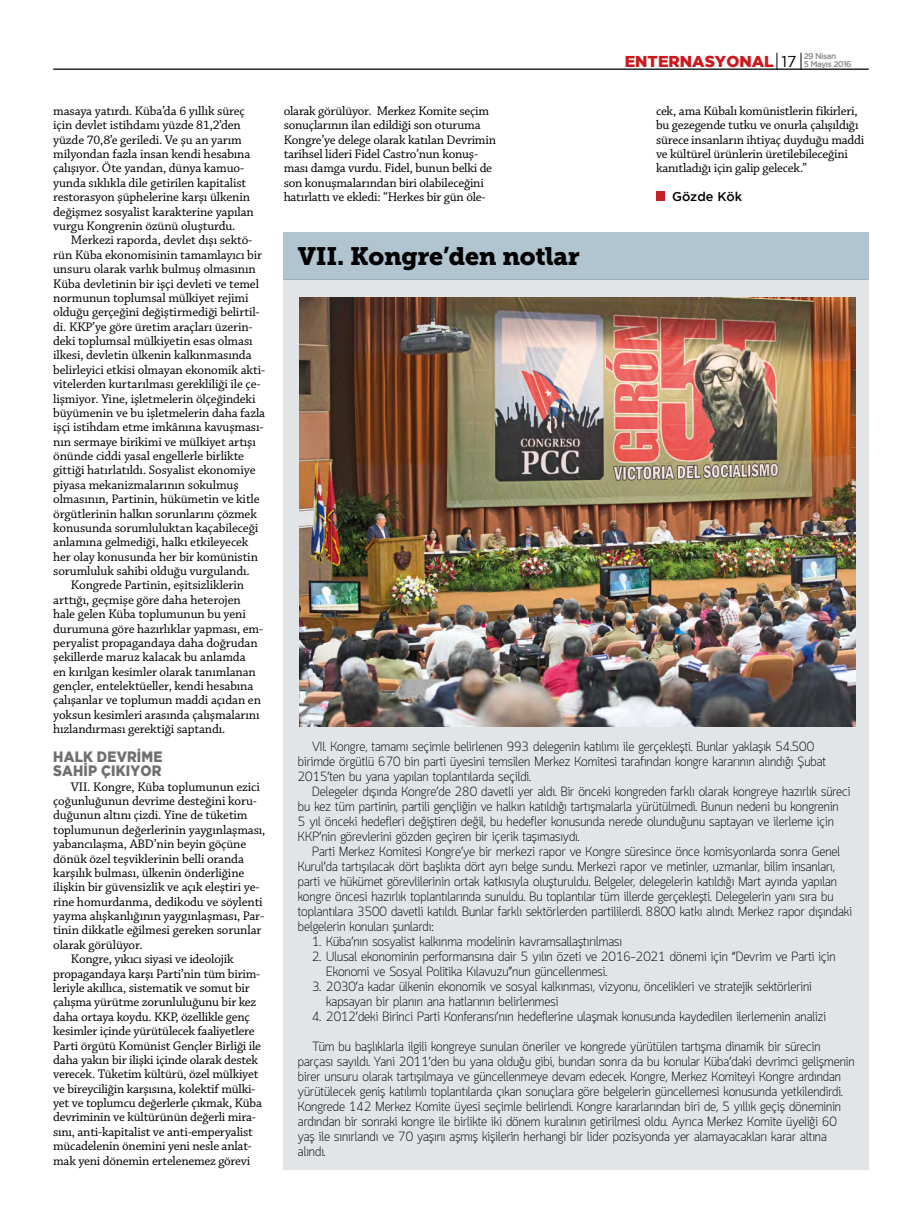
<style>
.page{position:relative;width:922px;height:1223px;background:#fff}
.page>*{position:absolute;margin:0;border:0;box-sizing:border-box;transform-origin:0 0}
.t1{font:25px "Museo Slab 900";letter-spacing:-.01em;color:#000}
.t2{font:800 15.75px "Gotham";color:#cd171a}
.t3{font:800 15px/14.4px "Gotham";letter-spacing:.015em;color:#706f6f;scale:.9 1}
.t4{font:13.12px/14.4px "Chaparral Pro";letter-spacing:-.01em;color:#000}
.t5{font:300 13.12px/15px "Quark";color:#000}
.t6{font:500 12.62px "Gotham";color:#000}
.t7{font:500 8.25px "Gotham";letter-spacing:-.06em;color:#878787}
.s1{font-weight:400;font-size:15.75px;color:#000}
</style>
<div class="page">
<div style="left:656px;top:192px;width:8px;height:9px;background:#c5212b"></div>
<hr style="left:53px;top:69px;width:815px;height:1px;background:#000">
<svg style="left:776px;top:53px;width:1px;height:17px"></svg>
<svg style="left:800px;top:53px;width:1px;height:17px"></svg>
<div style="left:283px;top:279px;width:585px;height:890px;background:#e1e5e8"></div>
<div style="left:283px;top:232px;width:585px;height:47px;background:#b0c5d0"></div>
<img style="left:299px;top:298px;width:555px;height:428px">
<p class="t4" style="left:53px;top:104px;width:202px">masaya yatırdı. Küba’da 6 yıllık süreç için devlet istihdamı yüzde 81,2’den yüzde 70,8’e geriledi. Ve şu an yarım milyondan fazla insan kendi hesabına çalışıyor. Öte yandan, dünya kamuo&shy;yunda sıklıkla dile getirilen kapitalist restorasyon şüphelerine karşı ülkenin değişmez sosyalist karakterine yapılan vurgu Kongrenin özünü oluşturdu.</p>
<p class="t4" style="left:71px;top:233px;width:183px">Merkezi raporda, devlet dışı sektö-</p>
<p class="t4" style="left:53px;top:248px;width:210px">rün Küba ekonomisinin tamamlayıcı bir</p>
<p class="t4" style="left:53px;top:262px;width:204px">unsuru olarak varlık bulmuş olmasının</p>
<p class="t4" style="left:53px;top:277px;width:207px">Küba devletinin bir işçi devleti ve temel</p>
<p class="t4" style="left:53px;top:291px;width:197px">normunun toplumsal mülkiyet rejimi</p>
<p class="t4" style="left:53px;top:305px;width:208px">olduğu gerçeğini değiştirmediği belirtil-</p>
<p class="t4" style="left:53px;top:320px;width:201px">di. KKP’ye göre üretim araçları üzerin-</p>
<p class="t4" style="left:53px;top:334px;width:201px">deki toplumsal mülkiyetin esas olması</p>
<p class="t4" style="left:53px;top:348px;width:200px">ilkesi, devletin ülkenin kalkınmasında</p>
<p class="t4" style="left:53px;top:363px;width:213px">belirleyici etkisi olmayan ekonomik akti-</p>
<p class="t4" style="left:53px;top:377px;width:209px">vitelerden kurtarılması gerekliliği ile çe-</p>
<p class="t4" style="left:53px;top:392px;width:204px">lişmiyor. Yine, işletmelerin ölçeğindeki</p>
<p class="t4" style="left:53px;top:406px;width:213px">büyümenin ve bu işletmelerin daha fazla</p>
<p class="t4" style="left:53px;top:420px;width:212px">işçi istihdam etme imkânına kavuşması-</p>
<p class="t4" style="left:53px;top:435px;width:204px">nın sermaye birikimi ve mülkiyet artışı</p>
<p class="t4" style="left:53px;top:449px;width:192px">önünde ciddi yasal engellerle birlikte</p>
<p class="t4" style="left:53px;top:463px;width:204px">gittiği hatırlatıldı. Sosyalist ekonomiye</p>
<p class="t4" style="left:53px;top:478px;width:187px">piyasa mekanizmalarının sokulmuş</p>
<p class="t4" style="left:53px;top:492px;width:208px">olmasının, Partinin, hükümetin ve kitle</p>
<p class="t4" style="left:53px;top:507px;width:205px">örgütlerinin halkın sorunlarını çözmek</p>
<p class="t4" style="left:53px;top:521px;width:206px">konusunda sorumluluktan kaçabileceği</p>
<p class="t4" style="left:53px;top:535px;width:197px">anlamına gelmediği, halkı etkileyecek</p>
<p class="t4" style="left:53px;top:550px;width:206px">her olay konusunda her bir komünistin</p>
<p class="t4" style="left:53px;top:564px;width:198px">sorumluluk sahibi olduğu vurgulandı.</p>
<p class="t4" style="left:71px;top:578px;width:175px">Kongrede Partinin, eşitsizliklerin</p>
<p class="t4" style="left:53px;top:593px;width:189px">arttığı, geçmişe göre daha heterojen</p>
<p class="t4" style="left:53px;top:607px;width:194px">hale gelen Küba toplumunun bu yeni</p>
<p class="t4" style="left:53px;top:621px;width:211px">durumuna göre hazırlıklar yapması, em-</p>
<p class="t4" style="left:53px;top:636px;width:206px">peryalist propagandaya daha doğrudan</p>
<p class="t4" style="left:53px;top:650px;width:194px">şekillerde maruz kalacak bu anlamda</p>
<p class="t4" style="left:53px;top:665px;width:204px">en kırılgan kesimler olarak tanımlanan</p>
<p class="t4" style="left:53px;top:679px;width:202px">gençler, entelektüeller, kendi hesabına</p>
<p class="t4" style="left:53px;top:693px;width:209px">çalışanlar ve toplumun maddi açıdan en</p>
<p class="t4" style="left:53px;top:708px;width:208px">yoksun kesimleri arasında çalışmalarını</p>
<p class="t4" style="left:53px;top:722px;width:174px">hızlandırması gerektiği saptandı.</p>
<p class="t3" style="left:53px;top:749px;width:123px">HALK DEVRİME<br>SAHİP ÇIKIYOR</p>
<p class="t4" style="left:71px;top:780px;width:190px">VII. Kongre, Küba toplumunun ezici</p>
<p class="t4" style="left:53px;top:794px;width:205px">çoğunluğunun devrime desteğini koru-</p>
<p class="t4" style="left:53px;top:808px;width:196px">duğunun altını çizdi. Yine de tüketim</p>
<p class="t4" style="left:53px;top:823px;width:214px">toplumunun değerlerinin yaygınlaşması,</p>
<p class="t4" style="left:53px;top:837px;width:194px">yabancılaşma, ABD’nin beyin göçüne</p>
<p class="t4" style="left:53px;top:851px;width:192px">dönük özel teşviklerinin belli oranda</p>
<p class="t4" style="left:53px;top:866px;width:193px">karşılık bulması, ülkenin önderliğine</p>
<p class="t4" style="left:53px;top:880px;width:208px">ilişkin bir güvensizlik ve açık eleştiri ye-</p>
<p class="t4" style="left:53px;top:894px;width:211px">rine homurdanma, dedikodu ve söylenti</p>
<p class="t4" style="left:53px;top:909px;width:212px">yayma alışkanlığının yaygınlaşması, Par-</p>
<p class="t4" style="left:53px;top:923px;width:210px">tinin dikkatle eğilmesi gereken sorunlar</p>
<p class="t4" style="left:53px;top:938px;width:91px">olarak görülüyor.</p>
<p class="t4" style="left:71px;top:952px;width:164px">Kongre, yıkıcı siyasi ve ideolojik</p>
<p class="t4" style="left:53px;top:966px;width:208px">propagandaya karşı Parti’nin tüm birim-</p>
<p class="t4" style="left:53px;top:981px;width:198px">leriyle akıllıca, sistematik ve somut bir</p>
<p class="t4" style="left:53px;top:995px;width:205px">çalışma yürütme zorunluluğunu bir kez</p>
<p class="t4" style="left:53px;top:1009px;width:198px">daha ortaya koydu. KKP, özellikle genç</p>
<p class="t4" style="left:53px;top:1024px;width:203px">kesimler içinde yürütülecek faaliyetlere</p>
<p class="t4" style="left:53px;top:1038px;width:209px">Parti örgütü Komünist Gençler Birliği ile</p>
<p class="t4" style="left:53px;top:1053px;width:206px">daha yakın bir ilişki içinde olarak destek</p>
<p class="t4" style="left:53px;top:1067px;width:207px">verecek. Tüketim kültürü, özel mülkiyet</p>
<p class="t4" style="left:53px;top:1081px;width:204px">ve bireyciliğin karşısına, kolektif mülki-</p>
<p class="t4" style="left:53px;top:1096px;width:210px">yet ve toplumcu değerlerle çıkmak, Küba</p>
<p class="t4" style="left:53px;top:1110px;width:204px">devriminin ve kültürünün değerli mira-</p>
<p class="t4" style="left:53px;top:1124px;width:201px">sını, anti-kapitalist ve anti-emperyalist</p>
<p class="t4" style="left:53px;top:1139px;width:200px">mücadelenin önemini yeni nesle anlat-</p>
<p class="t4" style="left:53px;top:1153px;width:198px">mak yeni dönemin ertelenemez görevi</p>
<p class="t2" style="left:624px;top:52px;width:151px">ENTERNASYONAL</p>
<p class="t7" style="left:803px;top:51px;width:34px">29 Nisan</p>
<p class="t7" style="left:781px;top:59px;width:72px"><span class="s1">17</span> 5 Mayıs 2016</p>
<p class="t4" style="left:283px;top:104px;width:214px">olarak görülüyor. Merkez Komite seçim sonuçlarının ilan edildiği son oturuma Kongre’ye delege olarak katılan Devrimin tarihsel lideri Fidel Castro’nun konuş&shy;ması damga vurdu. Fidel, bunun belki de son konuşmalarından biri olabileceğini hatırlattı ve ekledi: “Herkes bir gün öle-</p>
<p class="t4" style="left:656px;top:104px;width:210px">cek, ama Kübalı komünistlerin fikirleri, bu gezegende tutku ve onurla çalışıldığı sürece insanların ihtiyaç duyduğu maddi ve kültürel ürünlerin üretilebileceğini kanıtladığı için galip gelecek.”</p>
<p class="t6" style="left:672px;top:189px;width:72px">Gözde Kök</p>
<h1 class="t1" style="left:298px;top:242px;width:283px">VII. Kongre’den notlar</h1>
<p class="t5" style="left:298px;top:739px;width:529px;text-indent:14px">VII. Kongre, tamamı seçimle belirlenen 993 delegenin katılımı ile gerçekleşti. Bunlar yaklaşık 54.500 birimde örgütlü 670 bin parti üyesini temsilen Merkez Komitesi tarafından kongre kararının alındığı Şubat<br>2015’ten bu yana yapılan toplantılarda seçildi.</p>
<p class="t5" style="left:298px;top:784px;width:554px;text-indent:14px">Delegeler dışında Kongre’de 280 davetli yer aldı. Bir önceki kongreden farklı olarak kongreye hazırlık süreci bu kez tüm partinin, partili gençliğin ve halkın katıldığı tartışmalarla yürütülmedi. Bunun nedeni bu kongrenin<br>5 yıl önceki hedefleri değiştiren değil, bu hedefler konusunda nerede olunduğunu saptayan ve ilerleme için KKP’nin görevlerini gözden geçiren bir içerik taşımasıydı.</p>
<p class="t5" style="left:298px;top:844px;width:555px;text-indent:14px">Parti Merkez Komitesi Kongre’ye bir merkezi rapor ve Kongre süresince önce komisyonlarda sonra Genel Kurul’da tartışılacak dört başlıkta dört ayrı belge sundu. Merkezi rapor ve metinler, uzmanlar, bilim insanları, parti ve hükümet görevlilerinin ortak katkısıyla oluşturuldu. Belgeler, delegelerin katıldığı Mart ayında yapılan kongre öncesi hazırlık toplantılarında sunuldu. Bu toplantılar tüm illerde gerçekleşti. Delegelerin yanı sıra bu toplantılara 3500 davetli katıldı. Bunlar farklı sektörlerden partililerdi. 8800 katkı alındı. Merkez rapor dışındaki belgelerin konuları şunlardı:</p>
<p class="t5" style="left:312px;top:934px;width:311px">1. Küba’nın sosyalist kalkınma modelinin kavramsallaştırılması</p>
<p class="t5" style="left:326px;top:949px;width:510px;text-indent:-14px">2. Ulusal ekonominin performansına dair 5 yılın özeti ve 2016-2021 dönemi için “Devrim ve Parti için<br>Ekonomi ve Sosyal Politika Kılavuzu”nun güncellenmesi.</p>
<p class="t5" style="left:326px;top:979px;width:487px;text-indent:-14px">3. 2030’a kadar ülkenin ekonomik ve sosyal kalkınması, vizyonu, öncelikleri ve stratejik sektörlerini kapsayan bir planın ana hatlarının belirlenmesi</p>
<p class="t5" style="left:312px;top:1009px;width:515px">4. 2012’deki Birinci Parti Konferansı’nın hedeflerine ulaşmak konusunda kaydedilen ilerlemenin analizi</p>
<p class="t5" style="left:298px;top:1039px;width:558px;text-indent:14px">Tüm bu başlıklarla ilgili kongreye sunulan öneriler ve kongrede yürütülen tartışma dinamik bir sürecin parçası sayıldı. Yani 2011’den bu yana olduğu gibi, bundan sonra da bu konular Küba’daki devrimci gelişmenin birer unsuru olarak tartışılmaya ve güncellenmeye devam edecek. Kongre, Merkez Komiteyi Kongre ardından yürütülecek geniş katılımlı toplantılarda çıkan sonuçlara göre belgelerin güncellemesi konusunda yetkilendirdi.<br>Kongrede 142 Merkez Komite üyesi seçimle belirlendi. Kongre kararlarından biri de, 5 yıllık geçiş döneminin ardından bir sonraki kongre ile birlikte iki dönem kuralının getirilmesi oldu. Ayrıca Merkez Komite üyeliği 60 yaş ile sınırlandı ve 70 yaşını aşmış kişilerin herhangi bir lider pozisyonda yer alamayacakları karar altına alındı.</p>
</div>
